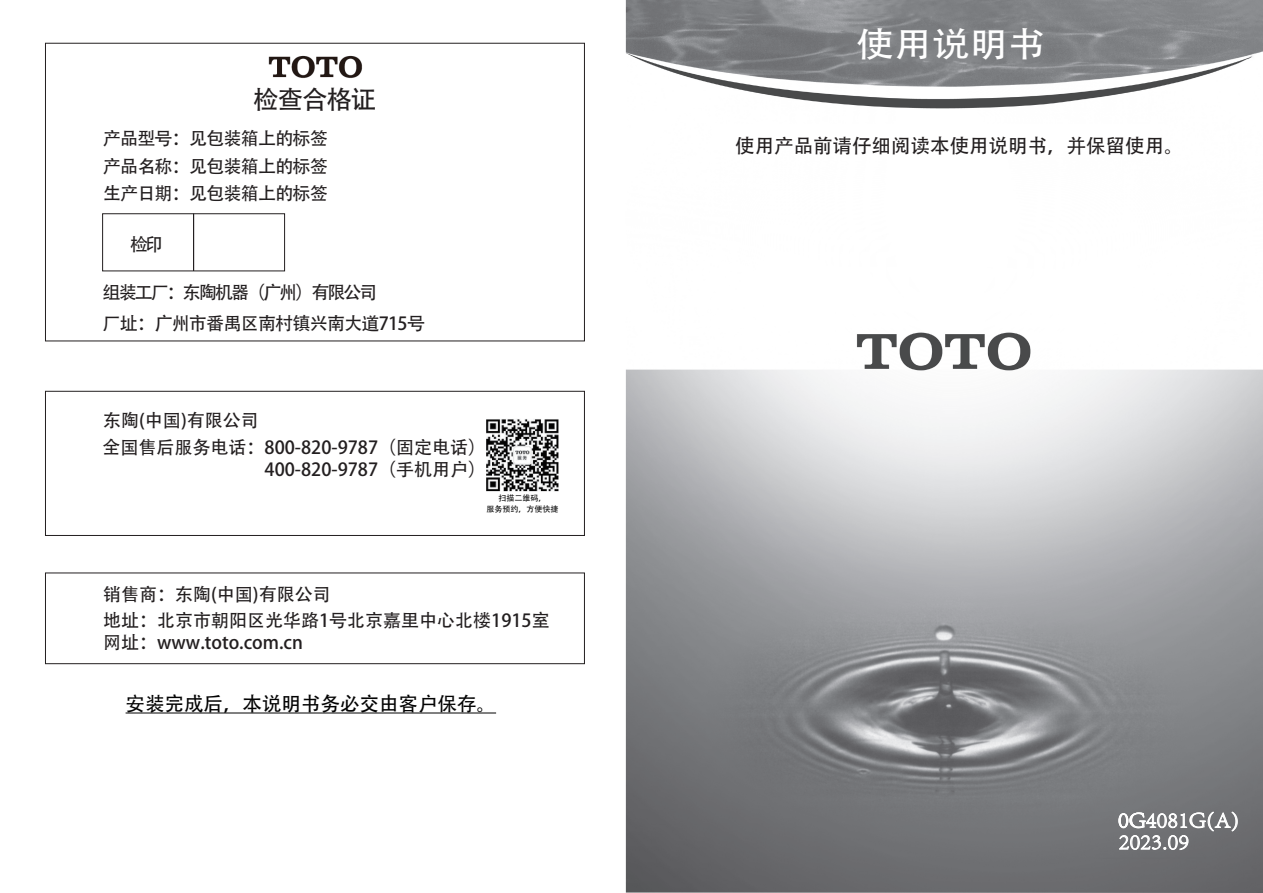
<style>
.page{position:relative;width:1263px;height:893px;background:#fff}
.page>*{position:absolute;margin:0;border:0;box-sizing:border-box;transform-origin:0 0}
.t1{font:34.5px "Adobe Heiti Std";color:#fff;scale:1.1 1}
.t2{font:25.5px "Adobe Heiti Std";letter-spacing:-.04em;color:#231f20}
.t3{font:300 22.5px "Adobe Song Std";color:#fff;scale:1.04 1}
.t4{font:19.5px "Adobe Heiti Std";color:#231f20}
.t5{font:19.5px "Adobe Heiti Std";color:#030303}
.t6{font:18px/27.6px "Adobe Heiti Std";color:#231f20}
.t7{font:18px/30.3px "Adobe Heiti Std";letter-spacing:-.04em;color:#231f20}
.t8{font:7.95px/10.6px "Adobe Heiti Std";color:#030303;text-align:center}
</style>
<div class="page">
<img style="left:486px;top:419px;width:72px;height:73px">
<img style="left:625px;top:0;width:638px;height:893px">
<img style="left:268px;top:55px;width:94px;height:23px">
<div style="left:45px;top:43px;width:540px;height:298px;border:1px solid #231f20"></div>
<svg style="left:102px;top:213px;width:183px;height:59px"></svg>
<div style="left:45px;top:391px;width:540px;height:145px;border:1px solid #231f20"></div>
<div style="left:45px;top:573px;width:540px;height:91px;border:1px solid #231f20"></div>
<hr style="left:126px;top:713px;width:370px;height:1px;background:#030303">
<svg style="left:1118px;top:811px;width:120px;height:39px;background:#8e8f91"></svg>
<h2 class="t2" style="left:253px;top:84px;width:125px">检查合格证</h2>
<p class="t6" style="left:103px;top:125px;width:226px;text-align:justify">产品型号：见包装箱上的标签产品名称：见包装箱上的标签生产日期：见包装箱上的标签</p>
<p class="t6" style="left:130px;top:231px;width:35px">检印</p>
<p class="t7" style="left:103px;top:278px;width:324px">组装工厂：东陶机器（广州）有限公司<br>厂址：广州市番禺区南村镇兴南大道715号</p>
<p class="t6" style="left:103px;top:407px;width:385px">东陶(中国)有限公司<br>全国售后服务电话：800-820-9787（固定电话）</p>
<p class="t6" style="left:265px;top:456px;width:223px">400-820-9787（手机用户）</p>
<p class="t8" style="left:486px;top:493px;width:73px">扫描二维码，<br>服务预约，方便快捷</p>
<p class="t6" style="left:103px;top:582px;width:448px;line-height:26.1px">销售商：东陶(中国)有限公司<br>地址：北京市朝阳区光华路1号北京嘉里中心北楼1915室</p>
<p class="t6" style="left:103px;top:629px;width:201px">网址：www.toto.com.cn</p>
<p class="t5" style="left:126px;top:692px;width:372px">安装完成后，本说明书务必交由客户保存。</p>
<h1 class="t1" style="left:856px;top:23px;width:174px">使用说明书</h1>
<p class="t4" style="left:735px;top:134px;width:450px">使用产品前请仔细阅读本使用说明书，并保留使用。</p>
<p class="t3" style="left:1118px;top:807px;width:118px">0G4081G(A)</p>
<p class="t3" style="left:1119px;top:829px;width:69px">2023.09</p>
</div>
